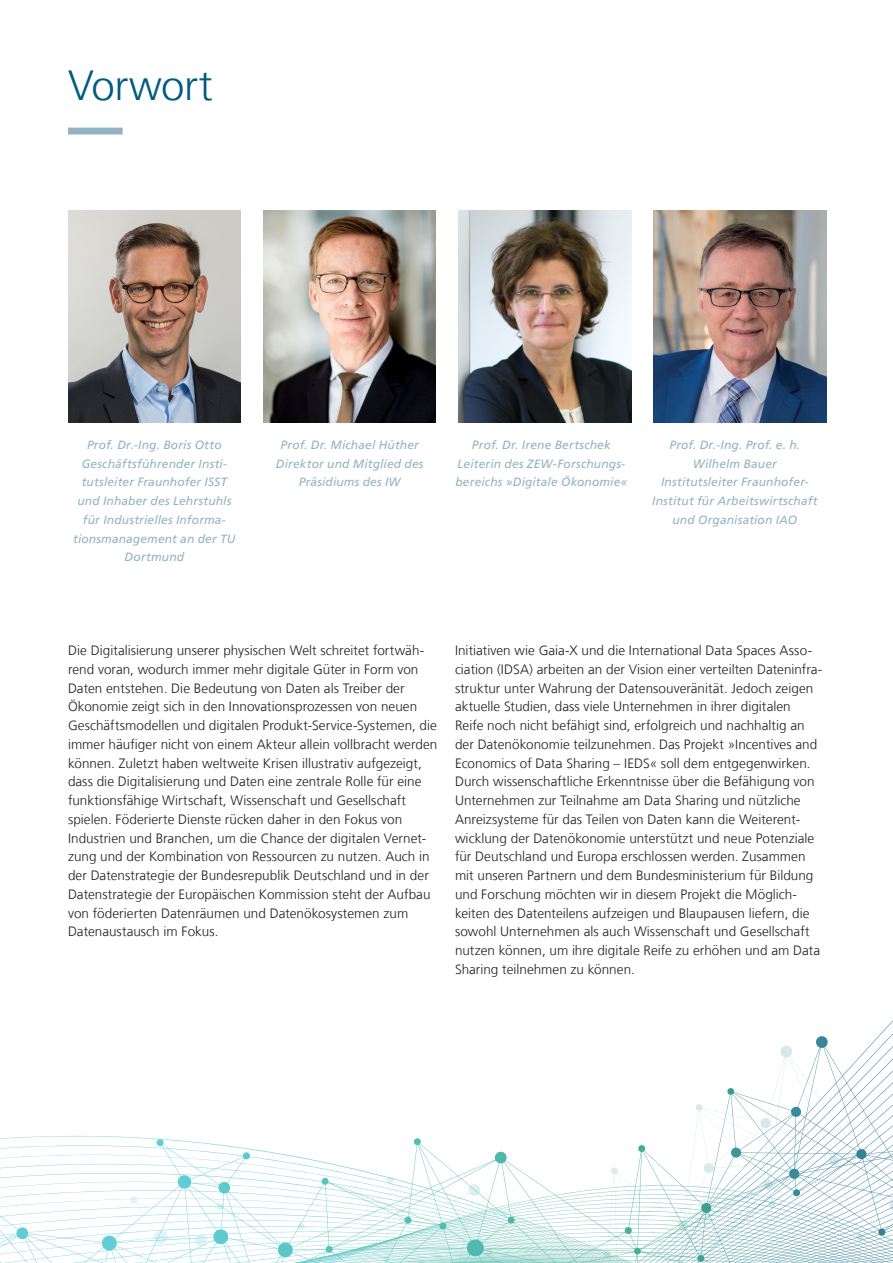
<style>
.page{position:relative;width:893px;height:1263px;background:#fff}
.page>*{position:absolute;margin:0;border:0;box-sizing:border-box;transform-origin:0 0}
.Ueberschrift_28_33_6{font:300 42px "Frutiger LT Com";letter-spacing:-.015em;color:#005b7f}
.Fliesstext_9_12_5_sc{font:300 13.5px/18.8px "Frutiger LT Com";color:#231f20}
.Bildtext_Marginal_8{font:italic 12px/18.8px "Frutiger LT Com";letter-spacing:.015em;color:#93b3c3;text-align:center}
</style>
<div class="page">
<svg style="left:68px;top:128px;width:55px;height:6px"></svg>
<img style="left:68px;top:210px;width:173px;height:212px">
<img style="left:263px;top:210px;width:173px;height:212px">
<img style="left:458px;top:210px;width:173px;height:212px">
<img style="left:653px;top:210px;width:173px;height:212px">
<svg style="left:817px;top:1020px;width:76px;height:243px"></svg>
<svg style="left:0;top:1038px;width:820px;height:225px"></svg>
<p class="Ueberschrift_28_33_6" style="left:68px;top:61px;width:146px">Vorwort</p>
<p class="Bildtext_Marginal_8" style="left:87px;top:435px;width:136px">Prof. Dr.-Ing. Boris Otto</p>
<p class="Bildtext_Marginal_8" style="left:73px;top:454px;width:164px">Geschäftsführender Insti&shy;tutsleiter Fraunhofer ISST und Inhaber des Lehrstuhls für Industrielles Informa&shy;tionsmanagement an der TU<br>Dortmund</p>
<p class="Bildtext_Marginal_8" style="left:281px;top:435px;width:140px">Prof. Dr. Michael Hüther</p>
<p class="Bildtext_Marginal_8" style="left:276px;top:454px;width:149px">Direktor und Mitglied des<br>Präsidiums des IW</p>
<p class="Bildtext_Marginal_8" style="left:472px;top:435px;width:140px">Prof. Dr. Irene Bertschek</p>
<p class="Bildtext_Marginal_8" style="left:455px;top:454px;width:173px;text-align:left">Leiterin des ZEW-Forschungs&shy;bereichs »Digitale Ökonomie«</p>
<p class="Bildtext_Marginal_8" style="left:669px;top:435px;width:132px">Prof. Dr.-Ing. Prof. e. h.<br>Wilhelm Bauer</p>
<p class="Bildtext_Marginal_8" style="left:652px;top:473px;width:167px">Institutsleiter Fraunhofer-<br>Institut für Arbeitswirtschaft und Organisation IAO</p>
<p class="Fliesstext_9_12_5_sc" style="left:68px;top:641px;width:371px">Die Digitalisierung unserer physischen Welt schreitet fortwäh&shy;rend voran, wodurch immer mehr digitale Güter in Form von Daten entstehen. Die Bedeutung von Daten als Treiber der Ökonomie zeigt sich in den Innovationsprozessen von neuen Geschäftsmodellen und digitalen Produkt-Service-Systemen, die immer häufiger nicht von einem Akteur allein vollbracht werden können. Zuletzt haben weltweite Krisen illustrativ aufgezeigt, dass die Digitalisierung und Daten eine zentrale Rolle für eine funktionsfähige Wirtschaft, Wissenschaft und Gesellschaft spielen. Föderierte Dienste rücken daher in den Fokus von Industrien und Branchen, um die Chance der digitalen Vernet&shy;zung und der Kombination von Ressourcen zu nutzen. Auch in der Datenstrategie der Bundesrepublik Deutschland und in der Datenstrategie der Europäischen Kommission steht der Aufbau von föderierten Datenräumen und Datenökosystemen zum Datenaustausch im Fokus.</p>
<p class="Fliesstext_9_12_5_sc" style="left:455px;top:641px;width:369px">Initiativen wie Gaia-X und die International Data Spaces Asso&shy;ciation (IDSA) arbeiten an der Vision einer verteilten Dateninfra&shy;struktur unter Wahrung der Datensouveränität. Jedoch zeigen aktuelle Studien, dass viele Unternehmen in ihrer digitalen Reife noch nicht befähigt sind, erfolgreich und nachhaltig an der Datenökonomie teilzunehmen. Das Projekt »Incentives and Economics of Data Sharing – IEDS« soll dem entgegenwirken.<br>Durch wissenschaftliche Erkenntnisse über die Befähigung von Unternehmen zur Teilnahme am Data Sharing und nützliche Anreizsysteme für das Teilen von Daten kann die Weiterent&shy;wicklung der Datenökonomie unterstützt und neue Potenziale für Deutschland und Europa erschlossen werden. Zusammen mit unseren Partnern und dem Bundesministerium für Bildung und Forschung möchten wir in diesem Projekt die Möglich&shy;keiten des Datenteilens aufzeigen und Blaupausen liefern, die sowohl Unternehmen als auch Wissenschaft und Gesellschaft nutzen können, um ihre digitale Reife zu erhöhen und am Data Sharing teilnehmen zu können.</p>
</div>
